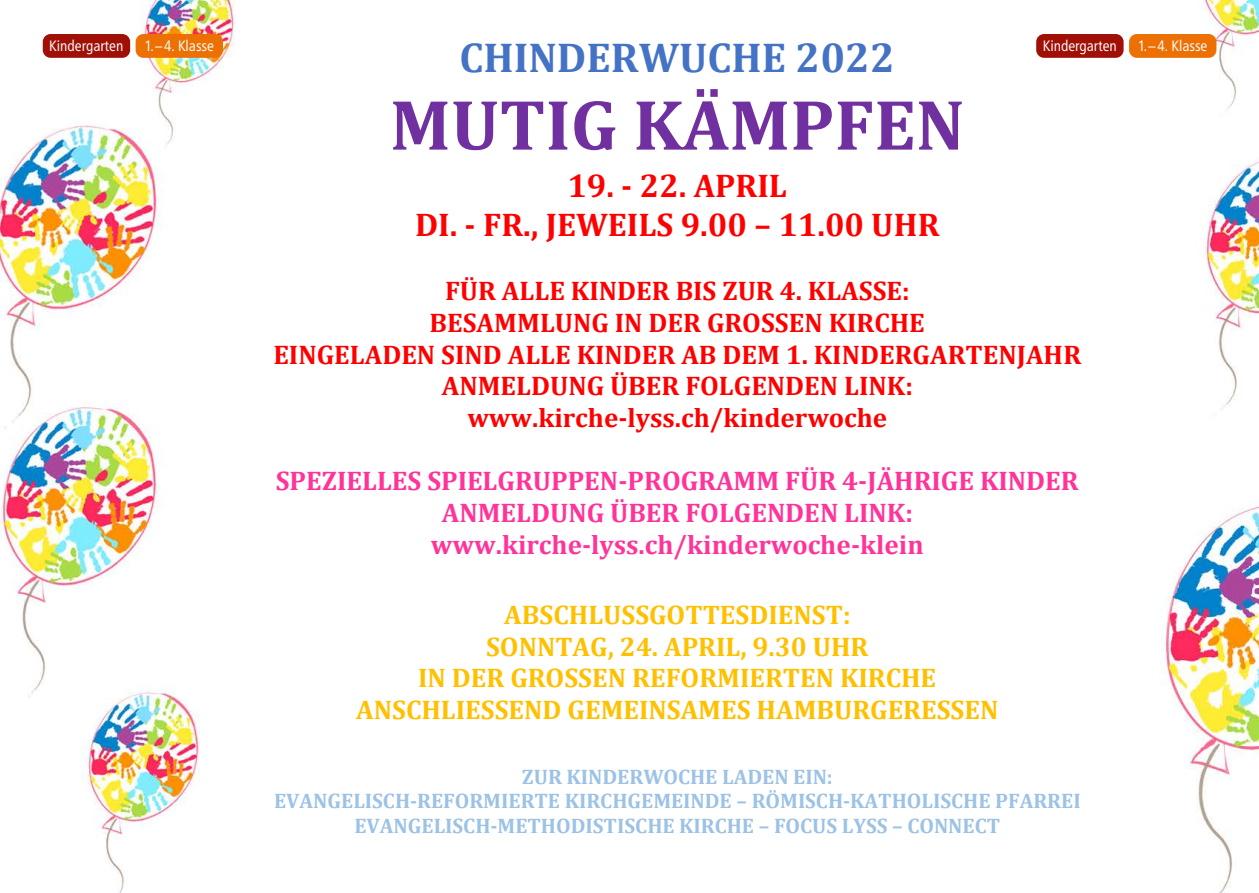
<style>
.page{position:relative;width:1259px;height:893px;background:#fff}
.page>*{position:absolute;margin:0;border:0;box-sizing:border-box;transform-origin:0 0}
.t1{font:700 72px "Cambria";color:#7030a0}
.t2{font:700 42px "Cambria";color:#4472c4}
.t3{font:700 33px/38.7px "Cambria";color:#f00;text-align:center}
.t4{font:700 27px/31.7px "Cambria";color:#f00;text-align:center}
.t5{font:700 27px/31.7px "Cambria";color:#ffc000;text-align:center}
.t6{font:700 27px/31.7px "Cambria";color:#f39;text-align:center}
.t7{font:700 21px/24.6px "Cambria";color:#9cc2e5;text-align:center}
.t8{font:condensed 15px "Frutiger Neue LT Pro";color:#fff}
</style>
<div class="page">
<img style="left:0;top:0;width:1259px;height:893px">
<img style="left:259px;top:10px;width:834px;height:874px">
<div style="left:136px;top:34px;width:87px;height:24px;background:#ed7004;border-radius:8px"></div>
<div style="left:1129px;top:34px;width:87px;height:24px;background:#ed7004;border-radius:8px"></div>
<div style="left:43px;top:34px;width:87px;height:24px;background:#a01007;border-radius:8px"></div>
<div style="left:1036px;top:34px;width:87px;height:24px;background:#a01007;border-radius:8px"></div>
<p class="t8" style="left:49px;top:37px;width:76px">Kindergarten</p>
<p class="t8" style="left:144px;top:37px;width:71px">1.– 4. Klasse</p>
<p class="t8" style="left:1042px;top:37px;width:76px">Kindergarten</p>
<p class="t8" style="left:1137px;top:37px;width:71px">1.– 4. Klasse</p>
<p class="t2" style="left:459px;top:28px;width:437px">CHINDERWUCHE 2022</p>
<p class="t1" style="left:390px;top:74px;width:576px">MUTIG KÄMPFEN</p>
<p class="t3" style="left:415px;top:165px;width:526px">19. - 22. APRIL<br>DI. - FR., JEWEILS 9.00 – 11.00 UHR</p>
<p class="t4" style="left:273px;top:275px;width:809px">FÜR ALLE KINDER BIS ZUR 4. KLASSE:<br>BESAMMLUNG IN DER GROSSEN KIRCHE<br>EINGELADEN SIND ALLE KINDER AB DEM 1. KINDERGARTENJAHR ANMELDUNG ÜBER FOLGENDEN LINK: www.kirche-lyss.ch/kinderwoche</p>
<p class="t6" style="left:276px;top:464px;width:804px">SPEZIELLES SPIELGRUPPEN-PROGRAMM FÜR 4-JÄHRIGE KINDER<br>ANMELDUNG ÜBER FOLGENDEN LINK: www.kirche-lyss.ch/kinderwoche-klein</p>
<p class="t5" style="left:356px;top:598px;width:644px">ABSCHLUSSGOTTESDIENST:<br>SONNTAG, 24. APRIL, 9.30 UHR<br>IN DER GROSSEN REFORMIERTEN KIRCHE ANSCHLIESSEND GEMEINSAMES HAMBURGERESSEN</p>
<p class="t7" style="left:274px;top:763px;width:808px">ZUR KINDERWOCHE LADEN EIN:<br>EVANGELISCH-REFORMIERTE KIRCHGEMEINDE – RÖMISCH-KATHOLISCHE PFARREI<br>EVANGELISCH-METHODISTISCHE KIRCHE – FOCUS LYSS – CONNECT</p>
</div>
